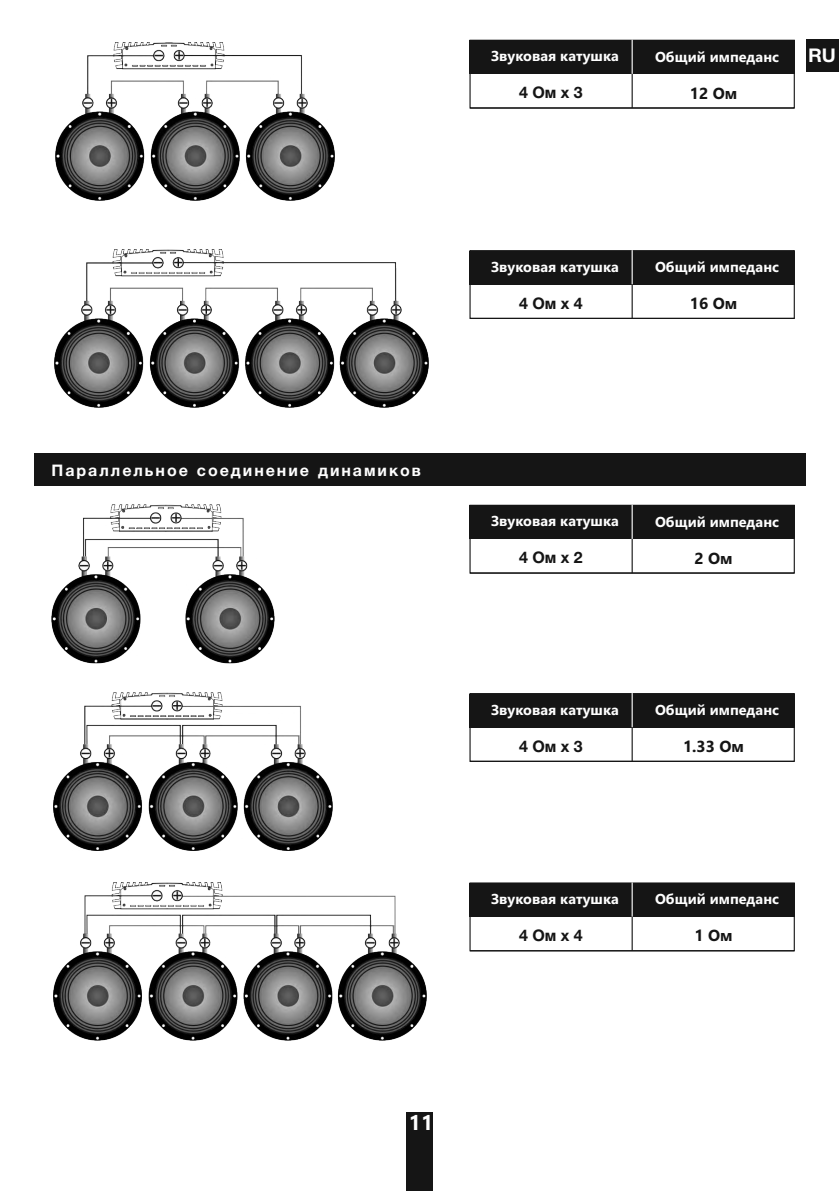
<style>
.page{position:relative;width:840px;height:1191px;background:#fff}
.page>*{position:absolute;margin:0;border:0;box-sizing:border-box;transform-origin:0 0}
.t1{font:700 21px "Segoe UI";color:#fefefe}
.t2{font:700 19px "Helvetica Neue Cyr";color:#fefefe}
.t3{font:700 16px "Helvetica Neue Cyr";letter-spacing:.12em;color:#fefefe}
.t4{font:700 16px "Helvetica Neue Cyr";color:#151515}
.t5{font:700 16px "Segoe UI";color:#151515}
.t6{font:700 14.4px "Segoe UI";color:#fefefe}
</style>
<div class="page">
<img style="left:56px;top:42px;width:279px;height:158px">
<img style="left:55px;top:250px;width:373px;height:158px">
<img style="left:52px;top:505px;width:223px;height:158px">
<div style="left:469px;top:40px;width:325px;height:69px;border:1px solid #151515"></div>
<hr style="left:470px;top:107px;width:323px;height:2px;background:#151515">
<hr style="left:631px;top:40px;width:1px;height:68px;background:#151515">
<div style="left:469px;top:41px;width:162px;height:33px;background:#151515"></div>
<div style="left:631px;top:41px;width:163px;height:33px;background:#151515"></div>
<hr style="left:631px;top:40px;width:1px;height:34px;background:#fefefe">
<div style="left:469px;top:250px;width:325px;height:69px;border:1px solid #151515"></div>
<hr style="left:470px;top:318px;width:323px;height:1px;background:#151515">
<hr style="left:631px;top:251px;width:1px;height:67px;background:#151515">
<div style="left:469px;top:251px;width:162px;height:33px;background:#151515"></div>
<div style="left:631px;top:251px;width:163px;height:33px;background:#151515"></div>
<hr style="left:631px;top:250px;width:1px;height:34px;background:#fefefe">
<hr style="left:470px;top:572px;width:323px;height:1px;background:#151515">
<hr style="left:631px;top:505px;width:1px;height:68px;background:#151515">
<div style="left:469px;top:505px;width:162px;height:34px;background:#151515"></div>
<div style="left:631px;top:505px;width:163px;height:34px;background:#151515"></div>
<hr style="left:631px;top:505px;width:1px;height:34px;background:#fefefe">
<img style="left:53px;top:692px;width:279px;height:159px">
<img style="left:53px;top:882px;width:373px;height:158px">
<div style="left:469px;top:693px;width:325px;height:69px;border:1px solid #151515"></div>
<hr style="left:470px;top:760px;width:323px;height:2px;background:#151515">
<hr style="left:631px;top:693px;width:1px;height:68px;background:#151515">
<div style="left:469px;top:694px;width:162px;height:33px;background:#151515"></div>
<div style="left:631px;top:694px;width:163px;height:33px;background:#151515"></div>
<hr style="left:631px;top:693px;width:1px;height:34px;background:#fefefe">
<hr style="left:470px;top:950px;width:323px;height:1px;background:#151515">
<hr style="left:631px;top:883px;width:1px;height:67px;background:#151515">
<div style="left:469px;top:883px;width:162px;height:33px;background:#151515"></div>
<div style="left:631px;top:883px;width:163px;height:33px;background:#151515"></div>
<hr style="left:631px;top:882px;width:1px;height:34px;background:#fefefe">
<div style="left:406px;top:1112px;width:27px;height:78px;background:#151515"></div>
<div style="left:34px;top:453px;width:770px;height:32px;background:#151515"></div>
<div style="left:805px;top:39px;width:32px;height:33px;background:#151515"></div>
<p class="t3" style="left:52px;top:464px;width:371px">Параллельное соединение динамиков</p>
<p class="t6" style="left:491px;top:51px;width:129px">Звуковая катушка</p>
<p class="t6" style="left:654px;top:51px;width:125px">Общий импеданс</p>
<p class="t4" style="left:518px;top:87px;width:65px">4 Ом х 3</p>
<p class="t5" style="left:689px;top:87px;width:49px">12 Ом</p>
<h2 class="t2" style="left:807px;top:49px;width:29px">RU</h2>
<p class="t6" style="left:491px;top:261px;width:129px">Звуковая катушка</p>
<p class="t6" style="left:654px;top:261px;width:125px">Общий импеданс</p>
<p class="t4" style="left:518px;top:297px;width:65px">4 Ом х 4</p>
<p class="t5" style="left:689px;top:297px;width:49px">16 Ом</p>
<p class="t6" style="left:491px;top:516px;width:129px">Звуковая катушка</p>
<p class="t6" style="left:654px;top:516px;width:125px">Общий импеданс</p>
<p class="t4" style="left:518px;top:552px;width:65px">4 Ом х 2</p>
<p class="t5" style="left:694px;top:552px;width:40px">2 Ом</p>
<p class="t6" style="left:491px;top:704px;width:129px">Звуковая катушка</p>
<p class="t6" style="left:654px;top:704px;width:125px">Общий импеданс</p>
<p class="t4" style="left:518px;top:740px;width:65px">4 Ом х 3</p>
<p class="t5" style="left:682px;top:740px;width:62px">1.33 Ом</p>
<p class="t6" style="left:491px;top:893px;width:129px">Звуковая катушка</p>
<p class="t6" style="left:654px;top:894px;width:125px">Общий импеданс</p>
<p class="t4" style="left:518px;top:929px;width:65px">4 Ом х 4</p>
<p class="t5" style="left:694px;top:929px;width:40px">1 Ом</p>
<h1 class="t1" style="left:408px;top:1115px;width:26px">11</h1>
</div>
